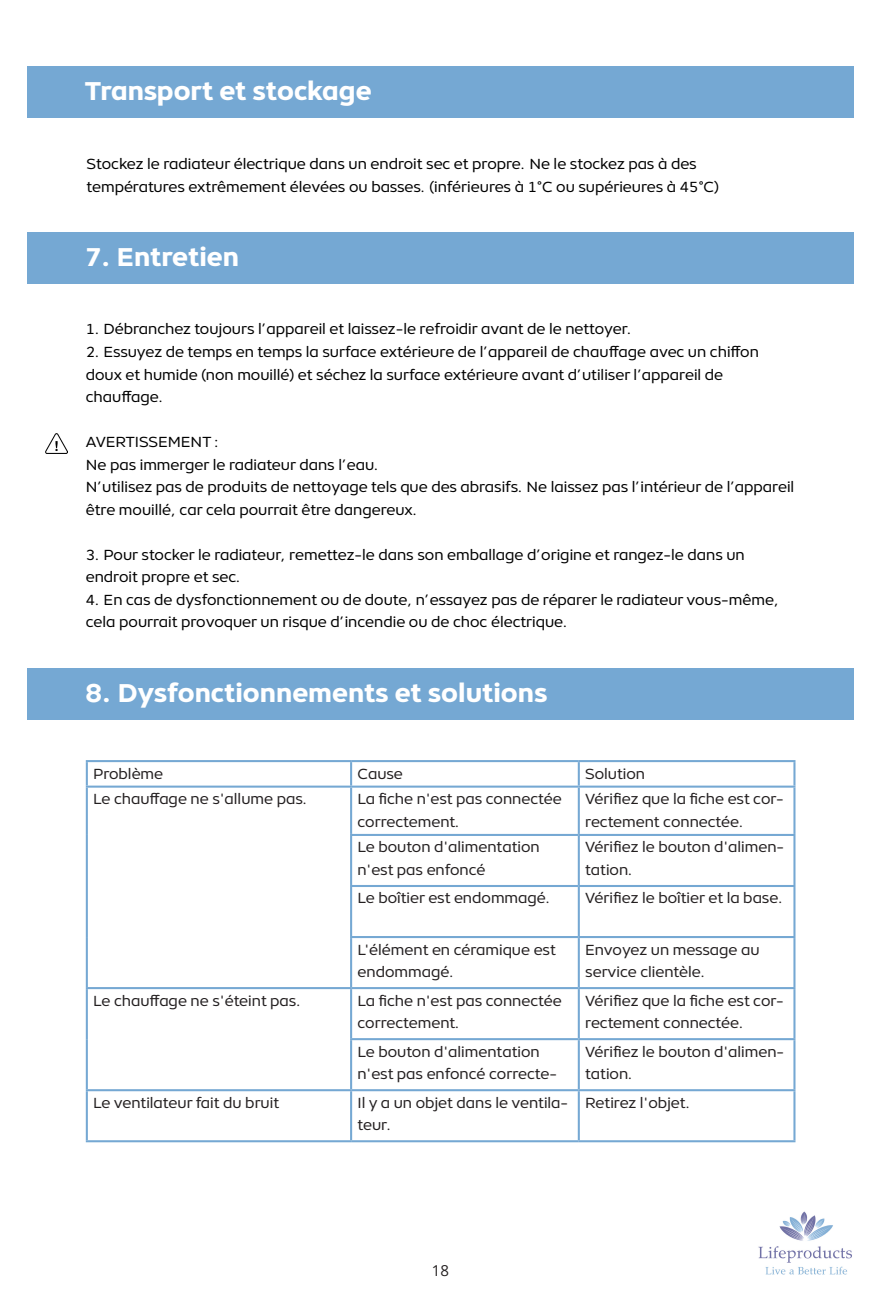
<style>
.page{position:relative;width:881px;height:1304px;background:#fff}
.page>*{position:absolute;margin:0;border:0;box-sizing:border-box;transform-origin:0 0}
.t1{font:800 26.25px "Object";color:#fff}
.t2{font:15px/22.5px "Object";color:#000}
.t3{font:15px/22.5px "Object";color:#231f20}
.t4{font:15px "Open Sans";color:#231f20}
</style>
<div class="page">
<img style="left:758px;top:1211px;width:94px;height:64px">
<div style="left:27px;top:66px;width:825px;height:52px;background:#75a8d3"></div>
<div style="left:27px;top:232px;width:825px;height:51px;background:#75a8d3"></div>
<div style="left:27px;top:667px;width:825px;height:52px;background:#75a8d3"></div>
<img style="left:45px;top:433px;width:23px;height:20px">
<hr style="left:86px;top:760px;width:265px;height:2px;background:#75a8d3">
<hr style="left:86px;top:762px;width:2px;height:23px;background:#75a8d3">
<hr style="left:351px;top:760px;width:227px;height:2px;background:#75a8d3">
<hr style="left:350px;top:762px;width:2px;height:23px;background:#75a8d3">
<hr style="left:578px;top:760px;width:217px;height:2px;background:#75a8d3">
<hr style="left:577px;top:762px;width:2px;height:23px;background:#75a8d3">
<hr style="left:793px;top:762px;width:2px;height:23px;background:#75a8d3">
<hr style="left:86px;top:785px;width:265px;height:2px;background:#75a8d3">
<hr style="left:86px;top:787px;width:2px;height:47px;background:#75a8d3">
<hr style="left:351px;top:785px;width:227px;height:2px;background:#75a8d3">
<hr style="left:350px;top:787px;width:2px;height:46px;background:#75a8d3">
<hr style="left:578px;top:785px;width:217px;height:2px;background:#75a8d3">
<hr style="left:577px;top:787px;width:2px;height:46px;background:#75a8d3">
<hr style="left:793px;top:787px;width:2px;height:46px;background:#75a8d3">
<hr style="left:86px;top:834px;width:2px;height:51px;background:#75a8d3">
<hr style="left:350px;top:833px;width:228px;height:2px;background:#75a8d3">
<hr style="left:350px;top:835px;width:2px;height:49px;background:#75a8d3">
<hr style="left:578px;top:833px;width:217px;height:2px;background:#75a8d3">
<hr style="left:577px;top:835px;width:2px;height:49px;background:#75a8d3">
<hr style="left:793px;top:835px;width:2px;height:49px;background:#75a8d3">
<hr style="left:86px;top:885px;width:2px;height:51px;background:#75a8d3">
<hr style="left:350px;top:884px;width:228px;height:3px;background:#75a8d3">
<hr style="left:350px;top:887px;width:2px;height:48px;background:#75a8d3">
<hr style="left:578px;top:884px;width:217px;height:3px;background:#75a8d3">
<hr style="left:577px;top:887px;width:2px;height:48px;background:#75a8d3">
<hr style="left:793px;top:887px;width:2px;height:48px;background:#75a8d3">
<hr style="left:86px;top:936px;width:2px;height:50px;background:#75a8d3">
<hr style="left:350px;top:935px;width:228px;height:3px;background:#75a8d3">
<hr style="left:350px;top:938px;width:2px;height:48px;background:#75a8d3">
<hr style="left:578px;top:935px;width:217px;height:3px;background:#75a8d3">
<hr style="left:577px;top:938px;width:2px;height:48px;background:#75a8d3">
<hr style="left:793px;top:938px;width:2px;height:48px;background:#75a8d3">
<hr style="left:86px;top:986px;width:265px;height:3px;background:#75a8d3">
<hr style="left:86px;top:989px;width:2px;height:50px;background:#75a8d3">
<hr style="left:351px;top:986px;width:227px;height:3px;background:#75a8d3">
<hr style="left:350px;top:989px;width:2px;height:49px;background:#75a8d3">
<hr style="left:578px;top:986px;width:217px;height:3px;background:#75a8d3">
<hr style="left:577px;top:989px;width:2px;height:49px;background:#75a8d3">
<hr style="left:793px;top:989px;width:2px;height:49px;background:#75a8d3">
<hr style="left:86px;top:1039px;width:2px;height:50px;background:#75a8d3">
<hr style="left:350px;top:1038px;width:228px;height:2px;background:#75a8d3">
<hr style="left:350px;top:1040px;width:2px;height:49px;background:#75a8d3">
<hr style="left:578px;top:1038px;width:217px;height:2px;background:#75a8d3">
<hr style="left:577px;top:1040px;width:2px;height:49px;background:#75a8d3">
<hr style="left:793px;top:1040px;width:2px;height:49px;background:#75a8d3">
<hr style="left:86px;top:1089px;width:265px;height:2px;background:#75a8d3">
<hr style="left:86px;top:1091px;width:2px;height:49px;background:#75a8d3">
<hr style="left:351px;top:1089px;width:227px;height:2px;background:#75a8d3">
<hr style="left:350px;top:1091px;width:2px;height:49px;background:#75a8d3">
<hr style="left:578px;top:1089px;width:217px;height:2px;background:#75a8d3">
<hr style="left:577px;top:1091px;width:2px;height:49px;background:#75a8d3">
<hr style="left:793px;top:1091px;width:2px;height:49px;background:#75a8d3">
<hr style="left:86px;top:1140px;width:265px;height:2px;background:#75a8d3">
<hr style="left:351px;top:1140px;width:227px;height:2px;background:#75a8d3">
<hr style="left:578px;top:1140px;width:217px;height:2px;background:#75a8d3">
<p class="t1" style="left:85px;top:70px;width:288px">Transport et stockage</p>
<p class="t2" style="left:86px;top:151px;width:633px">Stockez le radiateur électrique dans un endroit sec et propre. Ne le stockez pas à des températures extrêmement élevées ou basses. (inférieures à 1°C ou supérieures à 45°C)</p>
<p class="t1" style="left:85px;top:236px;width:156px">7. Entretien</p>
<p class="t2" style="left:86px;top:317px;width:547px">1. Débranchez toujours l’appareil et laissez-le refroidir avant de le nettoyer.</p>
<p class="t2" style="left:86px;top:339px;width:674px">2. Essuyez de temps en temps la surface extérieure de l’appareil de chauffage avec un chiffon doux et humide (non mouillé) et séchez la surface extérieure avant d’utiliser l’appareil de chauffage.</p>
<p class="t2" style="left:86px;top:429px;width:135px">AVERTISSEMENT :</p>
<p class="t2" style="left:86px;top:452px;width:295px">Ne pas immerger le radiateur dans l’eau.</p>
<p class="t2" style="left:86px;top:474px;width:709px">N’utilisez pas de produits de nettoyage tels que des abrasifs. Ne laissez pas l’intérieur de l’appareil être mouillé, car cela pourrait être dangereux.</p>
<p class="t2" style="left:86px;top:542px;width:660px">3. Pour stocker le radiateur, remettez-le dans son emballage d’origine et rangez-le dans un endroit propre et sec.</p>
<p class="t2" style="left:86px;top:587px;width:694px">4. En cas de dysfonctionnement ou de doute, n’essayez pas de réparer le radiateur vous-même, cela pourrait provoquer un risque d’incendie ou de choc électrique.</p>
<p class="t1" style="left:85px;top:672px;width:464px">8. Dysfonctionnements et solutions</p>
<p class="t3" style="left:93px;top:761px;width:71px">Problème</p>
<p class="t3" style="left:357px;top:761px;width:47px">Cause</p>
<p class="t3" style="left:585px;top:761px;width:61px">Solution</p>
<p class="t3" style="left:93px;top:786px;width:216px">Le chauffage ne s'allume pas.</p>
<p class="t3" style="left:357px;top:786px;width:205px">La fiche n'est pas connectée correctement.</p>
<p class="t3" style="left:585px;top:786px;width:200px">Vérifiez que la fiche est cor&shy;rectement connectée.</p>
<p class="t3" style="left:357px;top:834px;width:184px">Le bouton d'alimentation n'est pas enfoncé</p>
<p class="t3" style="left:585px;top:834px;width:200px">Vérifiez le bouton d'alimen&shy;tation.</p>
<p class="t3" style="left:357px;top:885px;width:194px">Le boîtier est endommagé.</p>
<p class="t3" style="left:585px;top:885px;width:199px">Vérifiez le boîtier et la base.</p>
<p class="t3" style="left:357px;top:936px;width:200px">L'élément en céramique est endommagé.</p>
<p class="t3" style="left:585px;top:936px;width:176px">Envoyez un message au service clientèle.</p>
<p class="t3" style="left:93px;top:987px;width:209px">Le chauffage ne s'éteint pas.</p>
<p class="t3" style="left:357px;top:987px;width:205px">La fiche n'est pas connectée correctement.</p>
<p class="t3" style="left:585px;top:987px;width:200px">Vérifiez que la fiche est cor&shy;rectement connectée.</p>
<p class="t3" style="left:357px;top:1039px;width:201px">Le bouton d'alimentation n'est pas enfoncé correcte-</p>
<p class="t3" style="left:585px;top:1039px;width:200px">Vérifiez le bouton d'alimen&shy;tation.</p>
<p class="t3" style="left:93px;top:1090px;width:187px">Le ventilateur fait du bruit</p>
<p class="t3" style="left:357px;top:1090px;width:212px">Il y a un objet dans le ventila&shy;teur.</p>
<p class="t3" style="left:585px;top:1090px;width:107px">Retirez l'objet.</p>
<p class="t4" style="left:432px;top:1259px;width:19px">18</p>
</div>
